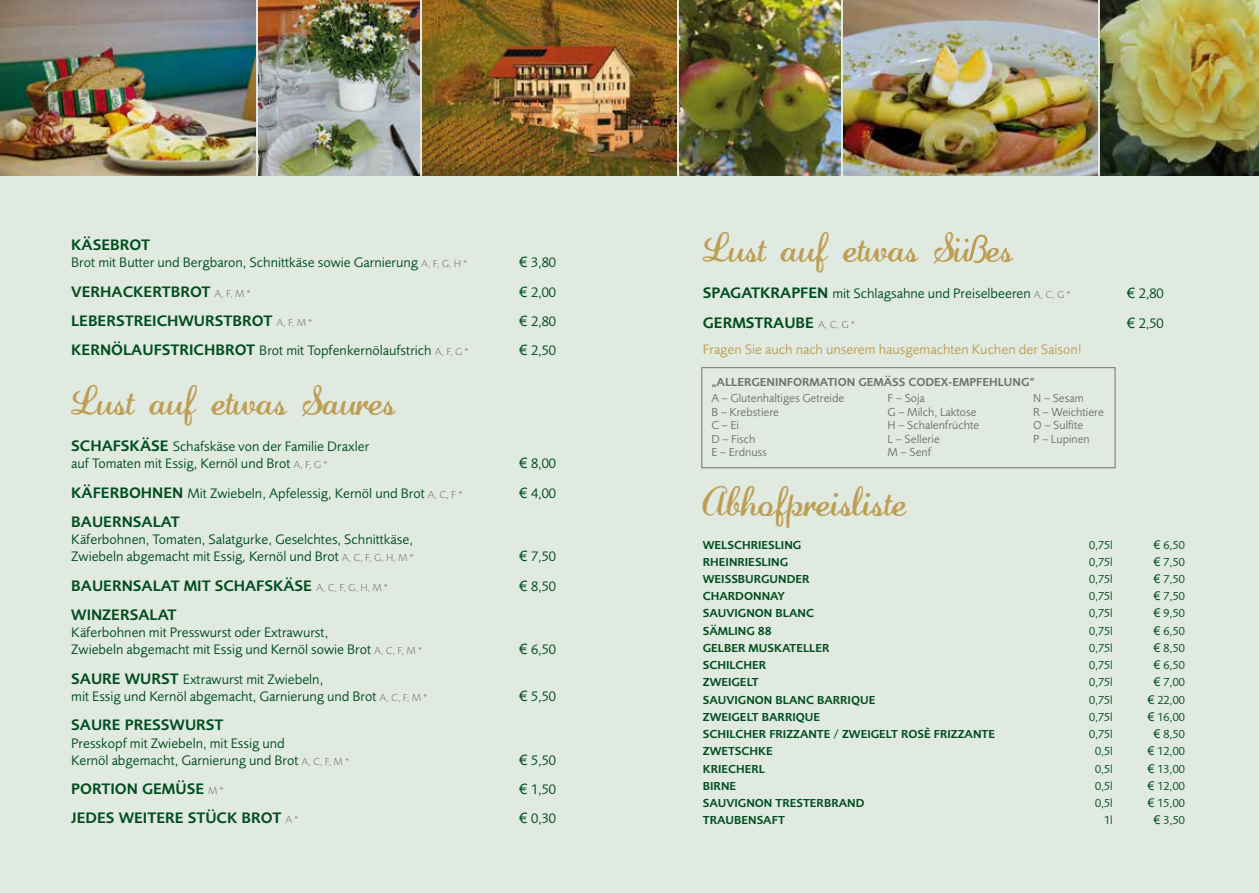
<style>
.page{position:relative;width:1259px;height:893px;background:#e1eae1}
.page>*{position:absolute;margin:0;border:0;box-sizing:border-box;transform-origin:0 0}
.t1{font:30px "Lauren Script";color:#be9e55}
.t2{font:600 15.75px "Foundry Sans";color:#004e1e}
.t3{font:14.25px/17.1px "Foundry Sans";color:#004e1e}
.t4{font:14.25px "Foundry Sans";color:#be9e55}
.t5{font:600 12px "Foundry Sans";color:#004e1e}
.t6{font:12px "Foundry Sans";color:#004e1e}
.t7{font:12px "Foundry Sans";color:#707172}
.t8{font:600 12px "Foundry Sans";color:#707172}
.s1{font-weight:300;font-size:10.5px;color:#707172}
.s2{font-family:"Arial"}
.s3{font-weight:600;font-size:15.75px}
.s4{font-family:"Brannboll Smal";font-size:24px}
</style>
<div class="page">
<div style="left:701px;top:367px;width:414px;height:101px;border:1px solid #707172"></div>
<img style="left:0;top:0;width:255px;height:176px">
<img style="left:259px;top:0;width:160px;height:176px">
<img style="left:423px;top:0;width:253px;height:176px">
<img style="left:679px;top:0;width:161px;height:176px">
<img style="left:843px;top:0;width:254px;height:176px">
<img style="left:1100px;top:0;width:159px;height:176px">
<svg style="left:956px;top:234px;width:32px;height:29px"></svg>
<p class="t2" style="left:71px;top:236px;width:80px">KÄSEBROT</p>
<p class="t3" style="left:71px;top:254px;width:397px">Brot mit Butter und Bergbaron, Schnittkäse sowie Garnierung <span class="s1">A, F, G, H *</span></p>
<p class="t3" style="left:519px;top:254px;width:38px"><span class="s2">€</span> 3,80</p>
<p class="t2" style="left:71px;top:282px;width:181px">VERHACKERTBROT <span class="s1">A, F, M *</span></p>
<p class="t3" style="left:519px;top:283px;width:38px"><span class="s2">€</span> 2,00</p>
<p class="t2" style="left:71px;top:312px;width:242px">LEBERSTREICHWURSTBROT <span class="s1">A, F, M *</span></p>
<p class="t3" style="left:519px;top:313px;width:38px"><span class="s2">€</span> 2,80</p>
<p class="t3" style="left:71px;top:342px;width:399px"><span class="s3">KERNÖLAUFSTRICHBROT</span> Brot mit Topfenkernölaufstrich <span class="s1">A, F, G *</span></p>
<p class="t3" style="left:519px;top:342px;width:38px"><span class="s2">€</span> 2,50</p>
<h1 class="t1" style="left:71px;top:382px;width:326px">Lust auf etwas Saures</h1>
<p class="t3" style="left:71px;top:438px;width:299px"><span class="s3">SCHAFSKÄSE</span> Schafskäse von der Familie Draxler auf Tomaten mit Essig, Kernöl und Brot <span class="s1">A, F, G *</span></p>
<p class="t3" style="left:519px;top:455px;width:38px"><span class="s2">€</span> 8,00</p>
<p class="t3" style="left:71px;top:484px;width:393px"><span class="s3">KÄFERBOHNEN</span> Mit Zwiebeln, Apfelessig, Kernöl und Brot <span class="s1">A, C, F *</span></p>
<p class="t3" style="left:519px;top:484px;width:38px"><span class="s2">€</span> 4,00</p>
<p class="t2" style="left:71px;top:513px;width:110px">BAUERNSALAT</p>
<p class="t3" style="left:71px;top:531px;width:344px">Käferbohnen, Tomaten, Salatgurke, Geselchtes, Schnittkäse,<br>Zwiebeln abgemacht mit Essig, Kernöl und Brot <span class="s1">A, C, F, G, H, M *</span></p>
<p class="t3" style="left:519px;top:548px;width:38px"><span class="s2">€</span> 7,50</p>
<p class="t2" style="left:71px;top:576px;width:318px">BAUERNSALAT MIT SCHAFSKÄSE <span class="s1">A, C, F, G, H, M *</span></p>
<p class="t3" style="left:519px;top:577px;width:38px"><span class="s2">€</span> 8,50</p>
<p class="t2" style="left:71px;top:606px;width:107px">WINZERSALAT</p>
<p class="t3" style="left:71px;top:624px;width:352px">Käferbohnen mit Presswurst oder Extrawurst,<br>Zwiebeln abgemacht mit Essig und Kernöl sowie Brot <span class="s1">A, C, F, M *</span></p>
<p class="t3" style="left:519px;top:641px;width:38px"><span class="s2">€</span> 6,50</p>
<p class="t3" style="left:71px;top:670px;width:357px"><span class="s3">SAURE WURST</span> Extrawurst mit Zwiebeln,<br>mit Essig und Kernöl abgemacht, Garnierung und Brot <span class="s1">A, C, F, M *</span></p>
<p class="t2" style="left:71px;top:716px;width:154px">SAURE PRESSWURST</p>
<p class="t3" style="left:71px;top:734px;width:279px">Presskopf mit Zwiebeln, mit Essig und<br>Kernöl abgemacht, Garnierung und Brot <span class="s1">A, C, F, M *</span></p>
<p class="t3" style="left:519px;top:688px;width:38px"><span class="s2">€</span> 5,50</p>
<p class="t3" style="left:519px;top:751px;width:38px"><span class="s2">€</span> 5,50</p>
<p class="t2" style="left:71px;top:780px;width:154px">PORTION GEMÜSE <span class="s1">M *</span></p>
<p class="t3" style="left:519px;top:781px;width:38px"><span class="s2">€</span> 1,50</p>
<p class="t2" style="left:71px;top:809px;width:228px">JEDES WEITERE STÜCK BROT <span class="s1">A *</span></p>
<p class="t3" style="left:519px;top:810px;width:38px"><span class="s2">€</span> 0,30</p>
<h1 class="t1" style="left:703px;top:229px;width:312px">Lust auf etwas Su<span class="s4">ß</span>es</h1>
<p class="t3" style="left:703px;top:285px;width:369px"><span class="s3">SPAGATKRAPFEN</span> mit Schlagsahne und Preiselbeeren <span class="s1">A, C, G *</span></p>
<p class="t3" style="left:1127px;top:285px;width:38px"><span class="s2">€</span> 2,80</p>
<p class="t2" style="left:703px;top:313px;width:153px">GERMSTRAUBE <span class="s1">A, C, G *</span></p>
<p class="t3" style="left:1127px;top:314px;width:38px"><span class="s2">€</span> 2,50</p>
<p class="t4" style="left:703px;top:341px;width:381px">Fragen Sie auch nach unserem hausgemachten Kuchen der Saison!</p>
<p class="t8" style="left:711px;top:375px;width:325px">„ALLERGENINFORMATION GEMÄSS CODEX-EMPFEHLUNG“</p>
<p class="t7" style="left:711px;top:391px;width:134px">A – Glutenhaltiges Getreide</p>
<p class="t7" style="left:887px;top:391px;width:39px">F – Soja</p>
<p class="t7" style="left:1033px;top:391px;width:52px">N – Sesam</p>
<p class="t7" style="left:711px;top:405px;width:69px">B – Krebstiere</p>
<p class="t7" style="left:887px;top:405px;width:90px">G – Milch, Laktose</p>
<p class="t7" style="left:1033px;top:405px;width:72px">R – Weichtiere</p>
<p class="t7" style="left:711px;top:418px;width:29px">C – Ei</p>
<p class="t7" style="left:887px;top:418px;width:93px">H – Schalenfrüchte</p>
<p class="t7" style="left:1033px;top:418px;width:52px">O – Sulfite</p>
<p class="t7" style="left:711px;top:432px;width:46px">D – Fisch</p>
<p class="t7" style="left:887px;top:432px;width:54px">L – Sellerie</p>
<p class="t7" style="left:1033px;top:432px;width:58px">P – Lupinen</p>
<p class="t7" style="left:711px;top:445px;width:57px">E – Erdnuss</p>
<p class="t7" style="left:887px;top:445px;width:45px">M – Senf</p>
<h1 class="t1" style="left:703px;top:483px;width:206px">Abhofpreisliste</h1>
<p class="t5" style="left:703px;top:537px;width:100px">WELSCHRIESLING</p>
<p class="t6" style="left:1089px;top:537px;width:25px">0,75l</p>
<p class="t6" style="left:1154px;top:537px;width:32px"><span class="s2">€</span> 6,50</p>
<p class="t5" style="left:703px;top:555px;width:87px">RHEINRIESLING</p>
<p class="t6" style="left:1089px;top:555px;width:25px">0,75l</p>
<p class="t6" style="left:1154px;top:555px;width:32px"><span class="s2">€</span> 7,50</p>
<p class="t5" style="left:703px;top:572px;width:108px">WEISSBURGUNDER</p>
<p class="t6" style="left:1089px;top:572px;width:25px">0,75l</p>
<p class="t6" style="left:1154px;top:572px;width:32px"><span class="s2">€</span> 7,50</p>
<p class="t5" style="left:703px;top:589px;width:84px">CHARDONNAY</p>
<p class="t6" style="left:1089px;top:589px;width:25px">0,75l</p>
<p class="t6" style="left:1154px;top:589px;width:32px"><span class="s2">€</span> 7,50</p>
<p class="t5" style="left:703px;top:606px;width:113px">SAUVIGNON BLANC</p>
<p class="t6" style="left:1089px;top:606px;width:25px">0,75l</p>
<p class="t6" style="left:1154px;top:606px;width:32px"><span class="s2">€</span> 9,50</p>
<p class="t5" style="left:703px;top:624px;width:70px">SÄMLING 88</p>
<p class="t6" style="left:1089px;top:624px;width:25px">0,75l</p>
<p class="t6" style="left:1154px;top:624px;width:32px"><span class="s2">€</span> 6,50</p>
<p class="t5" style="left:703px;top:641px;width:128px">GELBER MUSKATELLER</p>
<p class="t6" style="left:1089px;top:641px;width:25px">0,75l</p>
<p class="t6" style="left:1154px;top:641px;width:32px"><span class="s2">€</span> 8,50</p>
<p class="t5" style="left:703px;top:658px;width:65px">SCHILCHER</p>
<p class="t6" style="left:1089px;top:658px;width:25px">0,75l</p>
<p class="t6" style="left:1154px;top:658px;width:32px"><span class="s2">€</span> 6,50</p>
<p class="t5" style="left:703px;top:675px;width:57px">ZWEIGELT</p>
<p class="t6" style="left:1089px;top:675px;width:25px">0,75l</p>
<p class="t6" style="left:1154px;top:675px;width:32px"><span class="s2">€</span> 7,00</p>
<p class="t5" style="left:703px;top:693px;width:174px">SAUVIGNON BLANC BARRIQUE</p>
<p class="t6" style="left:1089px;top:693px;width:25px">0,75l</p>
<p class="t6" style="left:1148px;top:693px;width:38px"><span class="s2">€</span> 22,00</p>
<p class="t5" style="left:703px;top:710px;width:119px">ZWEIGELT BARRIQUE</p>
<p class="t6" style="left:1089px;top:710px;width:25px">0,75l</p>
<p class="t6" style="left:1148px;top:710px;width:38px"><span class="s2">€</span> 16,00</p>
<p class="t5" style="left:703px;top:727px;width:294px">SCHILCHER FRIZZANTE / ZWEIGELT ROSÈ FRIZZANTE</p>
<p class="t6" style="left:1089px;top:727px;width:25px">0,75l</p>
<p class="t6" style="left:1154px;top:727px;width:32px"><span class="s2">€</span> 8,50</p>
<p class="t5" style="left:703px;top:744px;width:71px">ZWETSCHKE</p>
<p class="t6" style="left:1095px;top:744px;width:19px">0,5l</p>
<p class="t6" style="left:1148px;top:744px;width:38px"><span class="s2">€</span> 12,00</p>
<p class="t5" style="left:703px;top:762px;width:64px">KRIECHERL</p>
<p class="t6" style="left:1095px;top:762px;width:19px">0,5l</p>
<p class="t6" style="left:1148px;top:762px;width:38px"><span class="s2">€</span> 13,00</p>
<p class="t5" style="left:703px;top:779px;width:35px">BIRNE</p>
<p class="t6" style="left:1095px;top:779px;width:19px">0,5l</p>
<p class="t6" style="left:1148px;top:779px;width:38px"><span class="s2">€</span> 12,00</p>
<p class="t5" style="left:703px;top:796px;width:163px">SAUVIGNON TRESTERBRAND</p>
<p class="t6" style="left:1095px;top:796px;width:19px">0,5l</p>
<p class="t6" style="left:1148px;top:796px;width:38px"><span class="s2">€</span> 15,00</p>
<p class="t5" style="left:703px;top:813px;width:83px">TRAUBENSAFT</p>
<p class="t6" style="left:1104px;top:813px;width:10px">1l</p>
<p class="t6" style="left:1154px;top:813px;width:32px"><span class="s2">€</span> 3,50</p>
</div>
